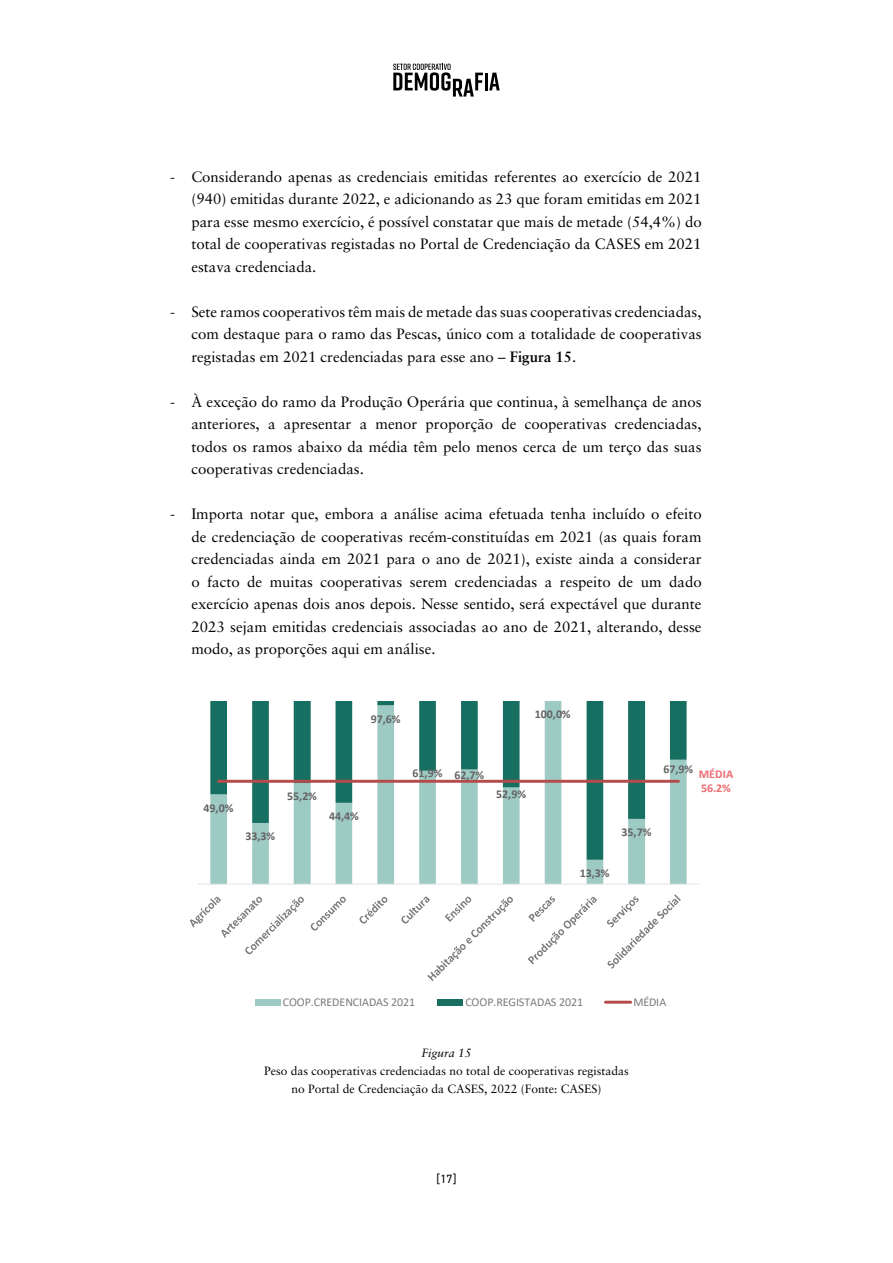
<style>
.page{position:relative;width:893px;height:1263px;background:#fff}
.page>*{position:absolute;margin:0;border:0;box-sizing:border-box;transform-origin:0 0}
.t1{font:15px/22.5px "Sabon LT Pro";color:#000;text-align:justify}
.t2{font:12px/18px "Sabon LT Pro";color:#000;text-align:center}
.t3{font:700 12px "Calibri";letter-spacing:-.005em;color:#646363}
.t4{font:12px "Calibri";letter-spacing:-.005em;color:#7b7b7b}
.t5{font:700 12px/19.4px "Calibri";letter-spacing:-.005em;color:#ee6c72;text-align:right}
.t6{font:italic 12px "Sabon LT Pro";color:#000}
.t7{font:12px "DIN2014";color:#000}
.s1{font-weight:700}
.s2{color:#646363}
</style>
<div class="page">
<svg style="left:393px;top:64px;width:90px;height:33px"></svg>
<hr style="left:485px;top:73px;width:3px;height:17px;background:#000">
<svg style="left:489px;top:73px;width:11px;height:17px"></svg>
<svg style="left:210px;top:860px;width:477px;height:24px"></svg>
<svg style="left:210px;top:701px;width:477px;height:159px"></svg>
<hr style="left:198px;top:884px;width:501px;height:1px;background:#e3e3e3">
<hr style="left:219px;top:780px;width:459px;height:3px;background:#b54b4b">
<svg style="left:190px;top:897px;width:114px;height:57px"></svg>
<svg style="left:311px;top:897px;width:35px;height:33px"></svg>
<svg style="left:360px;top:897px;width:27px;height:26px"></svg>
<svg style="left:401px;top:897px;width:112px;height:84px"></svg>
<svg style="left:528px;top:896px;width:69px;height:68px"></svg>
<svg style="left:607px;top:894px;width:74px;height:74px"></svg>
<div style="left:255px;top:999px;width:25px;height:6px;background:#9dcbc4"></div>
<div style="left:438px;top:999px;width:25px;height:6px;background:#176f62"></div>
<hr style="left:605px;top:1001px;width:26px;height:3px;background:#b54b4b">
<p class="t1" style="left:191px;top:165px;width:512px;text-indent:-21px">- Considerando apenas as credenciais emitidas referentes ao exercício de 2021 (940) emitidas durante 2022, e adicionando as 23 que foram emitidas em 2021 para esse mesmo exercício, é possível constatar que mais de metade (54,4%) do total de cooperativas registadas no Portal de Credenciação da CASES em 2021 estava credenciada.</p>
<p class="t1" style="left:191px;top:300px;width:512px;text-indent:-21px">- Sete ramos cooperativos têm mais de metade das suas cooperativas credenciadas, com destaque para o ramo das Pescas, único com a totalidade de cooperativas registadas em 2021 credenciadas para esse ano – <span class="s1">Figura 15</span>.</p>
<p class="t1" style="left:191px;top:390px;width:512px;text-indent:-21px">- À exceção do ramo da Produção Operária que continua, à semelhança de anos anteriores, a apresentar a menor proporção de cooperativas credenciadas, todos os ramos abaixo da média têm pelo menos cerca de um terço das suas cooperativas credenciadas.</p>
<p class="t1" style="left:191px;top:502px;width:512px;text-indent:-21px">- Importa notar que, embora a análise acima efetuada tenha incluído o efeito de credenciação de cooperativas recém-constituídas em 2021 (as quais foram credenciadas ainda em 2021 para o ano de 2021), existe ainda a considerar o facto de muitas cooperativas serem credenciadas a respeito de um dado exercício apenas dois anos depois. Nesse sentido, será expectável que durante 2023 sejam emitidas credenciais associadas ao ano de 2021, alterando, desse modo, as proporções aqui em análise.</p>
<p class="t3" style="left:371px;top:710px;width:31px">97,6%</p>
<p class="t3" style="left:535px;top:706px;width:37px">100,0%</p>
<p class="t3" style="left:204px;top:799px;width:31px">49,0%</p>
<p class="t3" style="left:245px;top:828px;width:31px">33,3%</p>
<p class="t3" style="left:287px;top:788px;width:31px">55,2%</p>
<p class="t3" style="left:329px;top:807px;width:31px">44,4%</p>
<p class="t3" style="left:413px;top:766px;width:73px">61,9% 62,7%</p>
<p class="t3" style="left:496px;top:785px;width:31px">52,9%</p>
<p class="t5" style="left:663px;top:759px;width:71px"><span class="s2">67,9%</span> MÉDIA<br>56.2%</p>
<p class="t3" style="left:580px;top:864px;width:31px">13,3%</p>
<p class="t3" style="left:622px;top:823px;width:31px">35,7%</p>
<p class="t4" style="left:283px;top:993px;width:134px">COOP.CREDENCIADAS 2021</p>
<p class="t4" style="left:465px;top:993px;width:119px">COOP.REGISTADAS 2021</p>
<p class="t4" style="left:633px;top:993px;width:35px">MÉDIA</p>
<p class="t6" style="left:421px;top:1045px;width:52px">Figura 15</p>
<p class="t2" style="left:264px;top:1061px;width:366px">Peso das cooperativas credenciadas no total de cooperativas registadas no Portal de Credenciação da CASES, 2022 (Fonte: CASES)</p>
<p class="t7" style="left:436px;top:1171px;width:22px">[17]</p>
</div>
